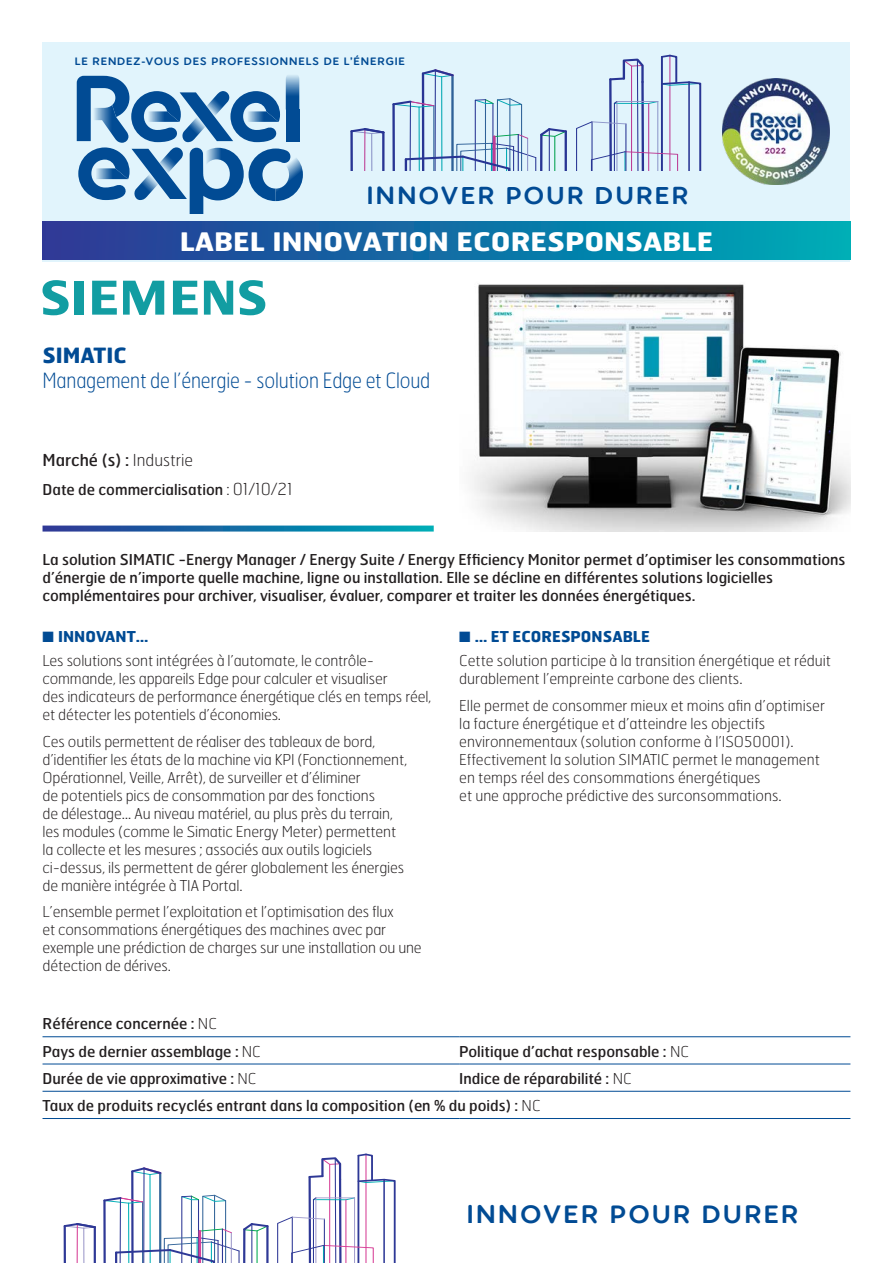
<style>
.page{position:relative;width:893px;height:1263px;background:#fff}
.page>*{position:absolute;margin:0;border:0;box-sizing:border-box;transform-origin:0 0}
.t1{font:700 25.5px "Hermes";color:#fff;scale:1.1 1}
.t2{font:600 25.2px "Rexel Type Beta";letter-spacing:.1em;color:#014b94}
.t3{font:600 24.45px "Rexel Type Beta";letter-spacing:.1em;color:#014b94}
.t4{font:100 21px "Hermes";letter-spacing:-.01em;color:#014b94;scale:.9 1}
.t5{font:700 21px "Hermes";color:#014b94}
.t6{font:16.5px "Hermes";color:#231f20}
.t7{font:100 15px/18px "Hermes";letter-spacing:-.01em;color:#231f20}
.t8{font:15px/18px "Hermes";color:#231f20}
.t9{font:700 15px "Hermes";color:#014b94}
.t10{font:600 10.8px "Rexel Type Beta";letter-spacing:.085em;color:#014b94}
.s1{font-weight:100}
.s2{font-weight:100;font-size:16.5px}
</style>
<div class="page">
<svg style="left:63px;top:1153px;width:333px;height:110px"></svg>
<hr style="left:257px;top:1231px;width:1px;height:32px;background:#00aa4f">
<div style="left:43px;top:42px;width:807px;height:219px;background:#e1f4fc"></div>
<div style="left:43px;top:221px;width:807px;height:38px;background:linear-gradient(to right,#2b3595,#00abb7)"></div>
<svg style="left:77px;top:75px;width:226px;height:139px"></svg>
<svg style="left:350px;top:54px;width:352px;height:116px"></svg>
<hr style="left:554px;top:136px;width:1px;height:34px;background:#00aa4f">
<img style="left:723px;top:79px;width:106px;height:106px">
<img style="left:472px;top:284px;width:378px;height:247px">
<svg style="left:43px;top:280px;width:40px;height:35px"></svg>
<svg style="left:92px;top:281px;width:25px;height:34px"></svg>
<svg style="left:123px;top:281px;width:41px;height:34px"></svg>
<svg style="left:173px;top:281px;width:25px;height:34px"></svg>
<svg style="left:204px;top:281px;width:29px;height:34px"></svg>
<svg style="left:239px;top:280px;width:26px;height:35px"></svg>
<hr style="left:43px;top:1036px;width:416px;height:1px;background:#014b94">
<hr style="left:459px;top:1036px;width:391px;height:1px;background:#014b94">
<hr style="left:43px;top:1064px;width:416px;height:1px;background:#014b94">
<hr style="left:459px;top:1064px;width:391px;height:1px;background:#014b94">
<hr style="left:43px;top:1091px;width:416px;height:1px;background:#014b94">
<hr style="left:459px;top:1091px;width:391px;height:1px;background:#014b94">
<hr style="left:43px;top:1118px;width:416px;height:1px;background:#014b94">
<hr style="left:459px;top:1118px;width:391px;height:1px;background:#014b94">
<svg style="left:43px;top:525px;width:391px;height:6px;background:#277dad"></svg>
<p class="t10" style="left:75px;top:55px;width:332px">LE RENDEZ-VOUS DES PROFESSIONNELS DE L’ÉNERGIE</p>
<h3 class="t3" style="left:367px;top:182px;width:323px">INNOVER POUR DURER</h3>
<h1 class="t1" style="left:180px;top:225px;width:487px">LABEL INNOVATION ECORESPONSABLE</h1>
<p class="t5" style="left:43px;top:341px;width:86px">SIMATIC</p>
<p class="t4" style="left:43px;top:367px;width:432px">Management de l’énergie - solution Edge et Cloud</p>
<p class="t6" style="left:43px;top:450px;width:152px">Marché (s) : <span class="s1">Industrie</span></p>
<p class="t8" style="left:43px;top:480px;width:252px">Date de commercialisation <span class="s1">:</span> <span class="s2">01/10/21</span></p>
<p class="t8" style="left:43px;top:550px;width:804px">La solution SIMATIC -Energy Manager / Energy Suite / Energy Efficiency Monitor permet d’optimiser les consommations d’énergie de n’importe quelle machine, ligne ou installation. Elle se décline en différentes solutions logicielles complémentaires pour archiver, visualiser, évaluer, comparer et traiter les données énergétiques.</p>
<p class="t9" style="left:43px;top:626px;width:107px">■ INNOVANT…</p>
<p class="t9" style="left:459px;top:626px;width:192px">■ … ET ECORESPONSABLE</p>
<p class="t7" style="left:43px;top:651px;width:390px">Les solutions sont intégrées à l’automate, le contrôle&shy;commande, les appareils Edge pour calculer et visualiser<br>des indicateurs de performance énergétique clés en temps réel, et détecter les potentiels d’économies.</p>
<p class="t7" style="left:43px;top:732px;width:366px">Ces outils permettent de réaliser des tableaux de bord, d’identifier les états de la machine via KPI (Fonctionnement, Opérationnel, Veille, Arrêt), de surveiller et d’éliminer<br>de potentiels pics de consommation par des fonctions<br>de délestage… Au niveau matériel, au plus près du terrain, les modules (comme le Simatic Energy Meter) permettent la collecte et les mesures ; associés aux outils logiciels ci-dessus, ils permettent de gérer globalement les énergies de manière intégrée à TIA Portal.</p>
<p class="t7" style="left:43px;top:902px;width:381px">L’ensemble permet l’exploitation et l’optimisation des flux<br>et consommations énergétiques des machines avec par exemple une prédiction de charges sur une installation ou une détection de dérives.</p>
<p class="t7" style="left:459px;top:651px;width:373px">Cette solution participe à la transition énergétique et réduit durablement l’empreinte carbone des clients.</p>
<p class="t7" style="left:459px;top:696px;width:367px">Elle permet de consommer mieux et moins afin d’optimiser la facture énergétique et d’atteindre les objectifs environnementaux (solution conforme à l’ISO50001).<br>Effectivement la solution SIMATIC permet le management en temps réel des consommations énergétiques<br>et une approche prédictive des surconsommations.</p>
<p class="t8" style="left:43px;top:1014px;width:176px">Référence concernée : <span class="s1">NC</span></p>
<p class="t8" style="left:43px;top:1042px;width:220px">Pays de dernier assemblage : <span class="s1">NC</span></p>
<p class="t8" style="left:459px;top:1042px;width:231px">Politique d’achat responsable : <span class="s1">NC</span></p>
<p class="t8" style="left:43px;top:1069px;width:215px">Durée de vie approximative : <span class="s1">NC</span></p>
<p class="t8" style="left:459px;top:1069px;width:174px">Indice de réparabilité : <span class="s1">NC</span></p>
<p class="t8" style="left:43px;top:1096px;width:500px">Taux de produits recyclés entrant dans la composition (en % du poids) : <span class="s1">NC</span></p>
<h2 class="t2" style="left:467px;top:1199px;width:333px">INNOVER POUR DURER</h2>
</div>
